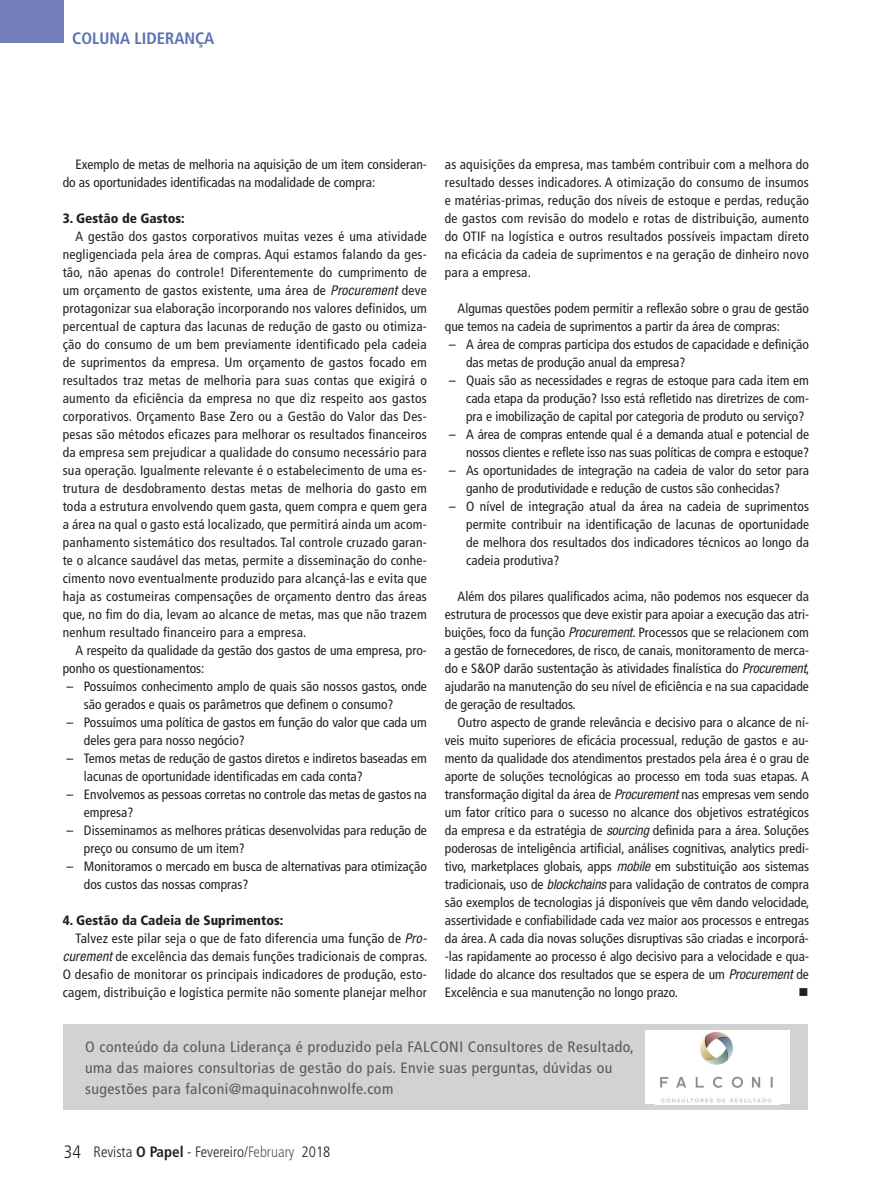
<style>
.page{position:relative;width:893px;height:1191px;background:#fff}
.page>*{position:absolute;margin:0;border:0;box-sizing:border-box;transform-origin:0 0}
.t1{font:300 condensed 18px "Frutiger LT Std";color:#231f20}
.t2{font:700 condensed 16.5px "Frutiger LT Std";color:#5b70b0}
.t3{font:condensed 15px/21px "Frutiger LT Std";letter-spacing:.03em;color:#57585a;scale:1.05 1}
.t4{font:300 condensed 15px "Frutiger LT Std";color:#231f20}
.t5{font:condensed 13.5px/18px "Frutiger LT Std";color:#231f20}
.t6{font:condensed 13.5px "Frutiger LT Std";letter-spacing:.02em;color:#231f20}
.t7{font:900 condensed 13.5px "Frutiger LT Std";color:#231f20}
.t8{font:13.5px "Wingdings";color:#231f20}
.s1{font-family:"Helvetica Neue LT Std";font-style:italic}
.s2{font-weight:700}
.s3{color:#57585a}
</style>
<div class="page">
<div style="left:0;top:0;width:64px;height:43px;background:#727fb8"></div>
<div style="left:64px;top:1024px;width:744px;height:86px;background:#d1d2d4"></div>
<div style="left:645px;top:1030px;width:145px;height:74px;background:#fff"></div>
<img style="left:660px;top:1031px;width:113px;height:72px">
<p class="t2" style="left:72px;top:28px;width:144px">COLUNA LIDERANÇA</p>
<p class="t5" style="left:63px;top:155px;width:366px;text-indent:13px">Exemplo de metas de melhoria na aquisição de um item consideran&shy;do as oportunidades identificadas na modalidade de compra:</p>
<p class="t7" style="left:63px;top:210px;width:124px">3. Gestão de Gastos:</p>
<p class="t5" style="left:63px;top:227px;width:366px;text-align:justify;text-indent:13px">A gestão dos gastos corporativos muitas vezes é uma atividade negligenciada pela área de compras. Aqui estamos falando da ges&shy;tão, não apenas do controle! Diferentemente do cumprimento de um orçamento de gastos existente, uma área de <span class="s1">Procurement</span> deve protagonizar sua elaboração incorporando nos valores definidos, um percentual de captura das lacunas de redução de gasto ou otimiza&shy;ção do consumo de um bem previamente identificado pela cadeia de suprimentos da empresa. Um orçamento de gastos focado em resultados traz metas de melhoria para suas contas que exigirá o aumento da eficiência da empresa no que diz respeito aos gastos corporativos. Orçamento Base Zero ou a Gestão do Valor das Des&shy;pesas são métodos eficazes para melhorar os resultados financeiros da empresa sem prejudicar a qualidade do consumo necessário para sua operação. Igualmente relevante é o estabelecimento de uma es&shy;trutura de desdobramento destas metas de melhoria do gasto em toda a estrutura envolvendo quem gasta, quem compra e quem gera a área na qual o gasto está localizado, que permitirá ainda um acom&shy;panhamento sistemático dos resultados. Tal controle cruzado garan&shy;te o alcance saudável das metas, permite a disseminação do conhe&shy;cimento novo eventualmente produzido para alcançá-las e evita que haja as costumeiras compensações de orçamento dentro das áreas que, no fim do dia, levam ao alcance de metas, mas que não trazem nenhum resultado financeiro para a empresa.</p>
<p class="t5" style="left:63px;top:641px;width:366px;text-indent:13px">A respeito da qualidade da gestão dos gastos de uma empresa, pro&shy;ponho os questionamentos:</p>
<p class="t5" style="left:84px;top:677px;width:344px;text-indent:-18px"><span class="s1">–</span> Possuímos conhecimento amplo de quais são nossos gastos, onde são gerados e quais os parâmetros que definem o consumo?</p>
<p class="t5" style="left:84px;top:713px;width:344px;text-indent:-18px"><span class="s1">–</span> Possuímos uma política de gastos em função do valor que cada um deles gera para nosso negócio?</p>
<p class="t5" style="left:84px;top:749px;width:344px;text-indent:-18px"><span class="s1">–</span> Temos metas de redução de gastos diretos e indiretos baseadas em lacunas de oportunidade identificadas em cada conta?</p>
<p class="t5" style="left:84px;top:785px;width:344px;text-indent:-18px"><span class="s1">–</span> Envolvemos as pessoas corretas no controle das metas de gastos na empresa?</p>
<p class="t5" style="left:84px;top:821px;width:344px;text-indent:-18px"><span class="s1">–</span> Disseminamos as melhores práticas desenvolvidas para redução de preço ou consumo de um item?</p>
<p class="t5" style="left:84px;top:857px;width:344px;text-indent:-18px"><span class="s1">–</span> Monitoramos o mercado em busca de alternativas para otimização dos custos das nossas compras?</p>
<p class="t7" style="left:63px;top:912px;width:222px">4. Gestão da Cadeia de Suprimentos:</p>
<p class="t6" style="left:75px;top:930px;width:353px">Talvez este pilar seja o que de fato diferencia uma função de <span class="s1">Pro-</span></p>
<p class="t6" style="left:63px;top:948px;width:366px"><span class="s1">curement</span> de excelência das demais funções tradicionais de compras.</p>
<p class="t6" style="left:63px;top:966px;width:366px">O desafio de monitorar os principais indicadores de produção, esto-</p>
<p class="t6" style="left:63px;top:984px;width:366px">cagem, distribuição e logística permite não somente planejar melhor</p>
<p class="t5" style="left:445px;top:155px;width:366px;text-align:justify">as aquisições da empresa, mas também contribuir com a melhora do resultado desses indicadores. A otimização do consumo de insumos e matérias-primas, redução dos níveis de estoque e perdas, redução de gastos com revisão do modelo e rotas de distribuição, aumento do OTIF na logística e outros resultados possíveis impactam direto na eficácia da cadeia de suprimentos e na geração de dinheiro novo para a empresa.</p>
<p class="t5" style="left:445px;top:299px;width:366px;text-indent:13px">Algumas questões podem permitir a reflexão sobre o grau de gestão que temos na cadeia de suprimentos a partir da área de compras:</p>
<p class="t5" style="left:466px;top:335px;width:344px;text-indent:-18px"><span class="s1">–</span> A área de compras participa dos estudos de capacidade e definição das metas de produção anual da empresa?</p>
<p class="t5" style="left:466px;top:371px;width:344px;text-align:justify;text-indent:-18px"><span class="s1">–</span> Quais são as necessidades e regras de estoque para cada item em cada etapa da produção? Isso está refletido nas diretrizes de com&shy;pra e imobilização de capital por categoria de produto ou serviço?</p>
<p class="t5" style="left:448px;top:425px;width:362px;text-align:right"><span class="s1">–</span> A área de compras entende qual é a demanda atual e potencial de nossos clientes e reflete isso nas suas políticas de compra e estoque?</p>
<p class="t5" style="left:466px;top:461px;width:344px;text-indent:-18px"><span class="s1">–</span> As oportunidades de integração na cadeia de valor do setor para ganho de produtividade e redução de custos são conhecidas?</p>
<p class="t5" style="left:466px;top:497px;width:344px;text-align:justify;text-indent:-18px"><span class="s1">–</span> O nível de integração atual da área na cadeia de suprimentos permite contribuir na identificação de lacunas de oportunidade de melhora dos resultados dos indicadores técnicos ao longo da cadeia produtiva?</p>
<p class="t5" style="left:445px;top:587px;width:366px;text-align:justify;text-indent:13px">Além dos pilares qualificados acima, não podemos nos esquecer da estrutura de processos que deve existir para apoiar a execução das atri&shy;buições, foco da função <span class="s1">Procurement</span>. Processos que se relacionem com a gestão de fornecedores, de risco, de canais, monitoramento de merca&shy;do e S&amp;OP darão sustentação às atividades finalística do <span class="s1">Procurement</span>, ajudarão na manutenção do seu nível de eficiência e na sua capacidade de geração de resultados.</p>
<p class="t5" style="left:445px;top:713px;width:366px;text-align:justify;text-indent:13px">Outro aspecto de grande relevância e decisivo para o alcance de ní&shy;veis muito superiores de eficácia processual, redução de gastos e au&shy;mento da qualidade dos atendimentos prestados pela área é o grau de aporte de soluções tecnológicas ao processo em toda suas etapas. A transformação digital da área de <span class="s1">Procurement</span> nas empresas vem sendo um fator crítico para o sucesso no alcance dos objetivos estratégicos da empresa e da estratégia de <span class="s1">sourcing</span> definida para a área. Soluções poderosas de inteligência artificial, análises cognitivas, analytics predi&shy;tivo, marketplaces globais, apps <span class="s1">mobile</span> em substituição aos sistemas tradicionais, uso de <span class="s1">blockchains</span> para validação de contratos de compra são exemplos de tecnologias já disponíveis que vêm dando velocidade, assertividade e confiabilidade cada vez maior aos processos e entregas da área. A cada dia novas soluções disruptivas são criadas e incorporá--las rapidamente ao processo é algo decisivo para a velocidade e qua&shy;lidade do alcance dos resultados que se espera de um <span class="s1">Procurement</span> de Excelência e sua manutenção no longo prazo.</p>
<p class="t8" style="left:798px;top:984px;width:12px">■</p>
<p class="t3" style="left:85px;top:1036px;width:524px">O conteúdo da coluna Liderança é produzido pela FALCONI Consultores de Resultado, uma das maiores consultorias de gestão do país. Envie suas perguntas, dúvidas ou sugestões para falconi@maquinacohnwolfe.com</p>
<h1 class="t1" style="left:64px;top:1141px;width:19px">34</h1>
<p class="t4" style="left:94px;top:1142px;width:238px">Revista <span class="s2">O Papel</span> - Fevereiro/<span class="s3">February</span> 2018</p>
</div>
